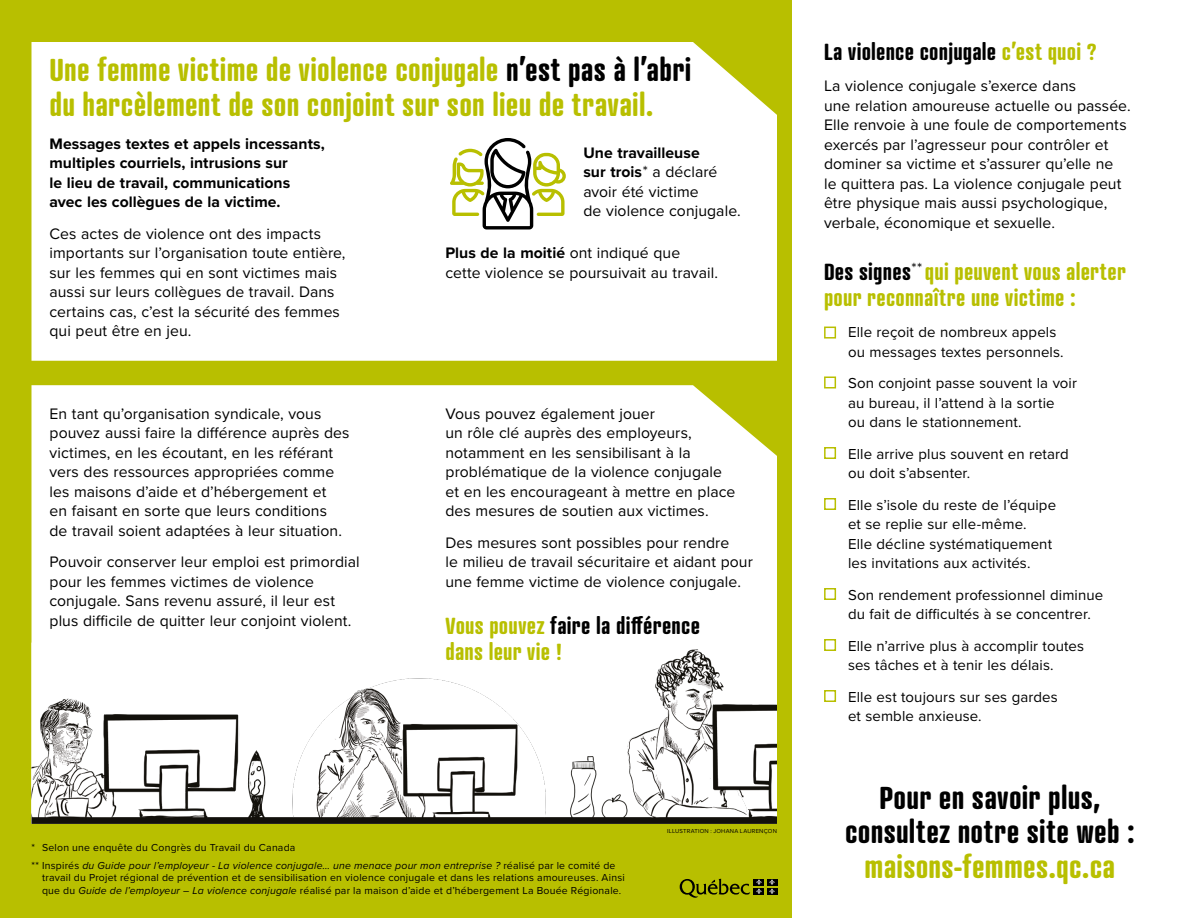
<style>
.page{position:relative;width:1188px;height:918px;background:#fff}
.page>*{position:absolute;margin:0;border:0;box-sizing:border-box;transform-origin:0 0}
.t1{font:700 30.6px/34.5px "Atrament";letter-spacing:.005em;color:#b8bf00}
.t2{font:700 30.6px/34.5px "Atrament";letter-spacing:.01em;color:#000;text-align:center}
.t3{font:700 22.5px/25.5px "Atrament";letter-spacing:.01em;color:#b8bf00}
.t4{font:700 22.5px "Atrament";letter-spacing:.01em;color:#000}
.t5{font:15.75px/19.5px "Proxima Nova";letter-spacing:.005em;color:#000}
.t6{font:700 15.75px/19.5px "Proxima Nova";color:#000}
.t7{font:15px/19.5px "Proxima Nova";letter-spacing:.005em;color:#000}
.t8{font:10.5px/12.8px "Proxima Nova";letter-spacing:.02em;color:#000}
.t9{font:6px "Proxima Nova";letter-spacing:.035em;color:#000}
.s1{color:#000}
.s2{font-weight:700}
.s3{font-size:15px}
.s4{font-style:italic}
.s5{color:#b8bf00}
</style>
<div class="page">
<div style="left:0;top:0;width:792px;height:918px;background:#b8bf00"></div>
<div style="left:31px;top:385px;width:746px;height:439px;background:#fff"></div>
<div style="left:32px;top:42px;width:745px;height:319px;background:#fff"></div>
<div style="left:824px;top:327px;width:12px;height:12px;border:2px solid #b8bf00"></div>
<div style="left:824px;top:376px;width:12px;height:12px;border:2px solid #b8bf00"></div>
<div style="left:824px;top:447px;width:12px;height:12px;border:2px solid #b8bf00"></div>
<div style="left:824px;top:498px;width:12px;height:12px;border:2px solid #b8bf00"></div>
<div style="left:824px;top:588px;width:12px;height:12px;border:2px solid #b8bf00"></div>
<div style="left:824px;top:639px;width:12px;height:12px;border:2px solid #b8bf00"></div>
<div style="left:824px;top:690px;width:12px;height:12px;border:2px solid #b8bf00"></div>
<svg style="left:450px;top:138px;width:116px;height:92px;background:#cecfb3"></svg>
<img style="left:32px;top:643px;width:745px;height:181px">
<svg style="left:680px;top:879px;width:70px;height:19px"></svg>
<div style="left:754px;top:879px;width:10px;height:6px;background:#000"></div>
<div style="left:767px;top:879px;width:10px;height:6px;background:#000"></div>
<div style="left:754px;top:888px;width:10px;height:6px;background:#000"></div>
<svg style="left:756px;top:879px;width:6px;height:15px"></svg>
<div style="left:767px;top:888px;width:10px;height:6px;background:#000"></div>
<svg style="left:769px;top:879px;width:6px;height:15px"></svg>
<h1 class="t1" style="left:50px;top:52px;width:643px">Une femme victime de violence conjugale <span class="s1">n’est pas à l’abri </span>du harcèlement de son conjoint sur son lieu de travail.</h1>
<p class="t6" style="left:50px;top:135px;width:277px">Messages textes et appels incessants, multiples courriels, intrusions sur<br>le lieu de travail, communications avec les collègues de la victime.</p>
<p class="t5" style="left:50px;top:224px;width:298px">Ces actes de violence ont des impacts importants sur l’organisation toute entière, sur les femmes qui en sont victimes mais aussi sur leurs collègues de travail. Dans certains cas, c’est la sécurité des femmes qui peut être en jeu.</p>
<p class="t5" style="left:50px;top:404px;width:302px">En tant qu’organisation syndicale, vous pouvez aussi faire la différence auprès des victimes, en les écoutant, en les référant vers des ressources appropriées comme les maisons d’aide et d’hébergement et<br>en faisant en sorte que leurs conditions<br>de travail soient adaptées à leur situation.</p>
<p class="t5" style="left:50px;top:553px;width:312px">Pouvoir conserver leur emploi est primordial pour les femmes victimes de violence conjugale. Sans revenu assuré, il leur est plus difficile de quitter leur conjoint violent.</p>
<p class="t8" style="left:32px;top:841px;width:266px">* Selon une enquête du Congrès du Travail du Canada</p>
<p class="t5" style="left:583px;top:143px;width:159px"><span class="s2">Une travailleuse<br>sur trois</span><span class="s3">*</span> a déclaré avoir été victime<br>de violence conjugale.</p>
<p class="t5" style="left:446px;top:244px;width:274px"><span class="s2">Plus de la moitié</span> ont indiqué que cette violence se poursuivait au travail.</p>
<p class="t5" style="left:446px;top:404px;width:291px">Vous pouvez également jouer<br>un rôle clé auprès des employeurs, notamment en les sensibilisant à la problématique de la violence conjugale et en les encourageant à mettre en place des mesures de soutien aux victimes.</p>
<p class="t5" style="left:446px;top:533px;width:309px">Des mesures sont possibles pour rendre<br>le milieu de travail sécuritaire et aidant pour une femme victime de violence conjugale.</p>
<h2 class="t3" style="left:446px;top:613px;width:256px">Vous pouvez <span class="s1">faire la différence </span>dans leur vie !</h2>
<p class="t9" style="left:667px;top:828px;width:111px">ILLUSTRATION : JOHANA LAURENÇON</p>
<p class="t8" style="left:42px;top:859px;width:584px;text-indent:-11px">** Inspirés <span class="s4">du Guide pour l’employeur - La violence conjugale… une menace pour mon entreprise ?</span> réalisé par le comité de travail du Projet régional de prévention et de sensibilisation en violence conjugale et dans les relations amoureuses. Ainsi que du <span class="s4">Guide de l’employeur – La violence conjugale</span> réalisé par la maison d’aide et d’hébergement La Bouée Régionale.</p>
<h2 class="t4" style="left:824px;top:37px;width:274px">La violence conjugale <span class="s5">c’est quoi ?</span></h2>
<p class="t5" style="left:824px;top:77px;width:308px">La violence conjugale s’exerce dans<br>une relation amoureuse actuelle ou passée.<br>Elle renvoie à une foule de comportements exercés par l’agresseur pour contrôler et dominer sa victime et s’assurer qu’elle ne<br>le quittera pas. La violence conjugale peut être physique mais aussi psychologique, verbale, économique et sexuelle.</p>
<h2 class="t3" style="left:824px;top:259px;width:303px"><span class="s1">Des signes</span><sup>**</sup> qui peuvent vous alerter pour reconnaître une victime :</h2>
<p class="t7" style="left:848px;top:323px;width:217px">Elle reçoit de nombreux appels ou messages textes personnels.</p>
<p class="t7" style="left:848px;top:374px;width:230px">Son conjoint passe souvent la voir au bureau, il l’attend à la sortie<br>ou dans le stationnement.</p>
<p class="t7" style="left:848px;top:445px;width:222px">Elle arrive plus souvent en retard ou doit s’absenter.</p>
<p class="t7" style="left:848px;top:496px;width:210px">Elle s’isole du reste de l’équipe et se replie sur elle-même.<br>Elle décline systématiquement les invitations aux activités.</p>
<p class="t7" style="left:848px;top:586px;width:257px">Son rendement professionnel diminue du fait de difficultés à se concentrer.</p>
<p class="t7" style="left:848px;top:637px;width:237px">Elle n’arrive plus à accomplir toutes ses tâches et à tenir les délais.</p>
<p class="t7" style="left:848px;top:688px;width:211px">Elle est toujours sur ses gardes et semble anxieuse.</p>
<h1 class="t2" style="left:845px;top:780px;width:291px">Pour en savoir plus, consultez notre site web :</h1>
<h1 class="t1" style="left:865px;top:849px;width:252px">maisons-femmes.qc.ca</h1>
</div>
